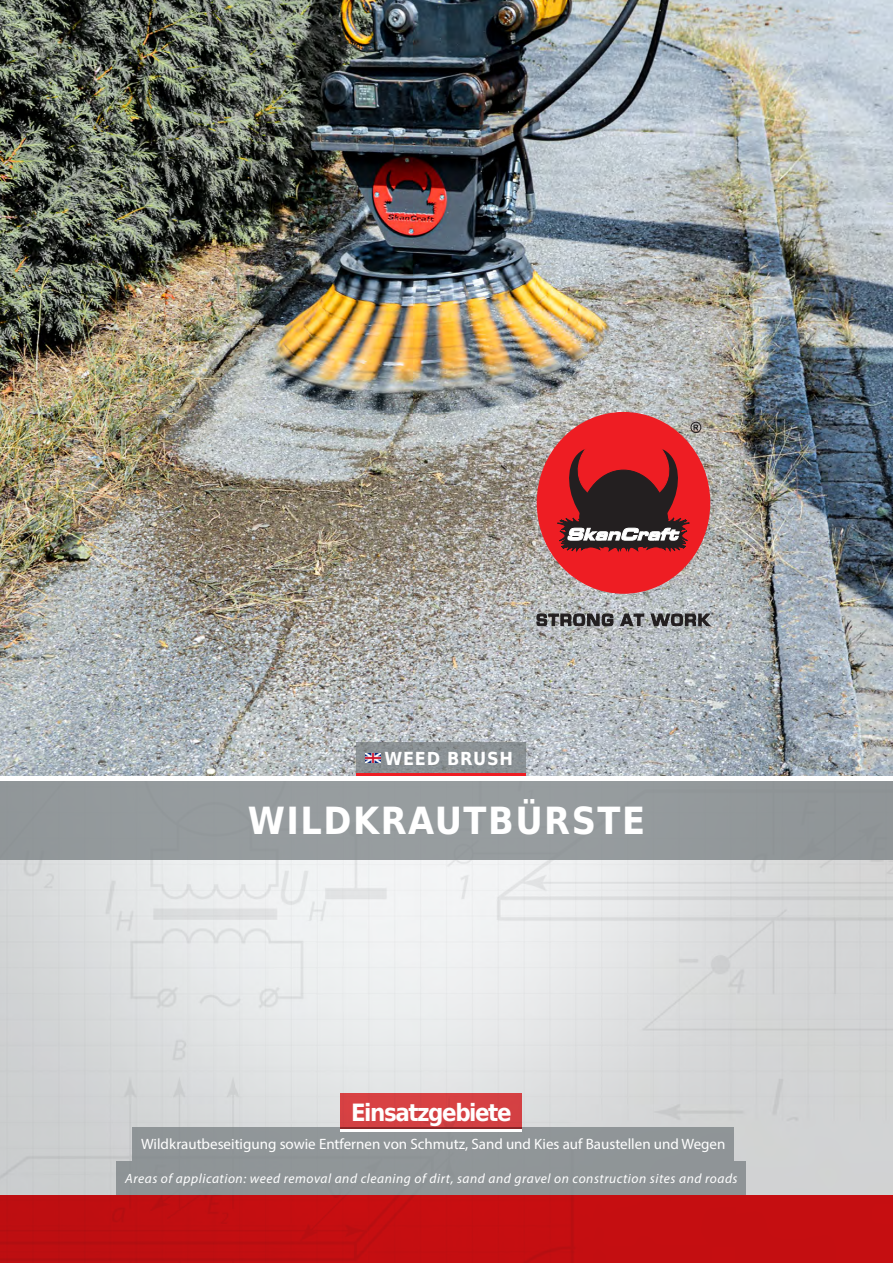
<style>
.page{position:relative;width:893px;height:1263px;background:#fff}
.page>*{position:absolute;margin:0;border:0;box-sizing:border-box;transform-origin:0 0}
.t1{font:700 37.5px "DejaVu Sans Condensed";letter-spacing:.04em;color:#fff}
.t2{font:700 23.85px "DejaVu Sans Condensed";letter-spacing:-.06em;color:#fff}
.t3{font:700 18px "DejaVu Sans Condensed";letter-spacing:.04em;color:#fff}
.t4{font:15px "Myriad Pro";color:#fff}
.t5{font:italic 13.5px "Myriad Pro";letter-spacing:.04em;color:#fff}
</style>
<div class="page">
<img style="left:0;top:860px;width:893px;height:336px">
<div style="left:0;top:1196px;width:893px;height:67px;background:#c40e11"></div>
<img style="left:0;top:0;width:893px;height:776px">
<div style="left:133px;top:1127px;width:601px;height:33px;background:#909598"></div>
<svg style="left:340px;top:1093px;width:182px;height:36px;background:#d03f41"></svg>
<div style="left:537px;top:412px;width:173px;height:182px;background:#ee1d23;border-radius:50%"></div>
<svg style="left:550px;top:425px;width:149px;height:129px"></svg>
<div style="left:691px;top:422px;width:10px;height:11px;border:1px solid #231f20;border-radius:50%"></div>
<svg style="left:536px;top:612px;width:175px;height:14px;background:#6b6b6d"></svg>
<div style="left:0;top:781px;width:893px;height:79px;background:#959b9d"></div>
<div style="left:357px;top:743px;width:169px;height:30px;background:#8a9094"></div>
<img style="left:365px;top:754px;width:15px;height:9px">
<hr style="left:357px;top:773px;width:169px;height:3px;background:#ee1d23">
<hr style="left:340px;top:1129px;width:182px;height:2px;background:#fff">
<div style="left:117px;top:1161px;width:629px;height:34px;background:#8f9597"></div>
<h3 class="t3" style="left:384px;top:743px;width:130px">WEED BRUSH</h3>
<h1 class="t1" style="left:248px;top:790px;width:399px">WILDKRAUTBÜRSTE</h1>
<h2 class="t2" style="left:351px;top:1093px;width:162px">Einsatzgebiete</h2>
<p class="t4" style="left:141px;top:1134px;width:586px">Wildkrautbeseitigung sowie Entfernen von Schmutz, Sand und Kies auf Baustellen und Wegen</p>
<p class="t5" style="left:125px;top:1170px;width:614px">Areas of application: weed removal and cleaning of dirt, sand and gravel on construction sites and roads</p>
</div>
